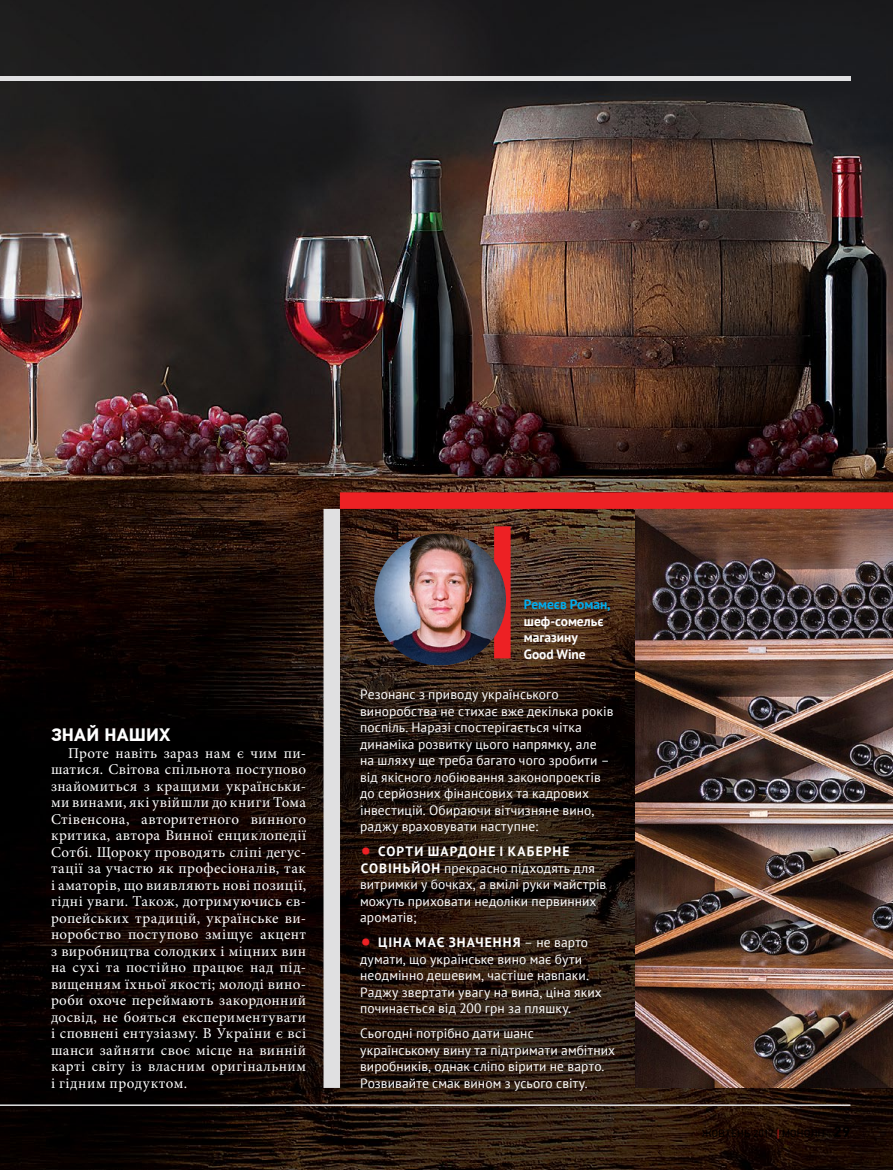
<style>
.page{position:relative;width:893px;height:1170px;background:#fff}
.page>*{position:absolute;margin:0;border:0;box-sizing:border-box;transform-origin:0 0}
.t1{font:700 18px "PF Din Text Pro";letter-spacing:.01em;color:#fff}
.Text_Antiqua{font:15px/16.5px "Minion Pro";letter-spacing:.035em;color:#fff;text-align:justify}
.Text_Grotesque{font:13.5px/16.5px "PT Sans";letter-spacing:.01em;color:#fff}
.Text_Grotesque-2{font:700 13.5px/16.5px "PT Sans";letter-spacing:-.005em;color:#fff}
.Text_Grotesque-3{font:700 13.5px "PT Sans";letter-spacing:-.005em;color:#00aeef}
.t2{font:10.5px "PF Din Text Pro";letter-spacing:.04em;color:#000}
.s1{font-size:25.5px;color:#ed2124}
.s2{font-weight:700}
.s3{color:#ed2124}
.s4{font-weight:700;font-size:15px}
</style>
<div class="page">
<img style="left:0;top:0;width:893px;height:1169px">
<div style="left:340px;top:492px;width:553px;height:17px;background:#ed2124"></div>
<div style="left:324px;top:509px;width:16px;height:578px;background:#e0e0e1"></div>
<img style="left:636px;top:509px;width:257px;height:578px">
<div style="left:494px;top:526px;width:17px;height:132px;background:#ed2124"></div>
<img style="left:374px;top:533px;width:132px;height:132px;border-radius:66px">
<hr style="left:0;top:1104px;width:850px;height:1px;background:#e0e0e1">
<hr style="left:0;top:77px;width:850px;height:4px;background:#e0e0e1">
<p class="t1" style="left:51px;top:724px;width:121px">ЗНАЙ НАШИХ</p>
<p class="Text_Antiqua" style="left:51px;top:744px;width:257px;text-indent:17px">Проте навіть зараз нам є чим пи&shy;шатися. Світова спільнота поступово знайомиться з кращими українськи&shy;ми винами, які увійшли до книги Тома Стівенсона, авторитетного винного критика, автора Винної енциклопедії Сотбі. Щороку проводять сліпі дегус&shy;тації за участю як професіоналів, так і аматорів, що виявляють нові позиції, гідні уваги. Також, дотримуючись єв&shy;ропейських традицій, українське ви&shy;норобство поступово зміщує акцент з виробництва солодких і міцних вин на сухі та постійно працює над під&shy;вищенням їхньої якості; молоді вино&shy;роби охоче переймають закордонний досвід, не бояться експериментувати і сповнені ентузіазму. В України є всі шанси зайняти своє місце на винній карті світу із власним оригінальним і гідним продуктом.</p>
<p class="Text_Grotesque-3" style="left:524px;top:595px;width:88px">Ремеєв Роман,</p>
<p class="Text_Grotesque-2" style="left:524px;top:612px;width:81px">шеф-сомельє магазину<br>Good Wine</p>
<p class="Text_Grotesque" style="left:360px;top:686px;width:255px">Резонанс з приводу українського виноробства не стихає вже декілька років поспіль. Наразі спостерігається чітка динаміка розвитку цього напрямку, але на шляху ще треба багато чого зробити – від якісного лобіювання законопроектів до серйозних фінансових та кадрових інвестицій. Обираючи вітчизняне вино, раджу враховувати наступне:</p>
<p class="Text_Grotesque" style="left:360px;top:843px;width:248px"><span class="s1">•</span> <span class="s2">СОРТИ ШАРДОНЕ І КАБЕРНЕ<br>СОВІНЬЙОН</span> прекрасно підходять для витримки у бочках, а вмілі руки майстрів можуть приховати недоліки первинних ароматів;</p>
<p class="Text_Grotesque" style="left:360px;top:934px;width:243px"><span class="s1">•</span> <span class="s2">ЦІНА МАЄ ЗНАЧЕННЯ</span> – не варто думати, що українське вино має бути неодмінно дешевим, частіше навпаки.<br>Раджу звертати увагу на вина, ціна яких починається від 200 грн за пляшку.</p>
<p class="Text_Grotesque" style="left:360px;top:1025px;width:256px">Сьогодні потрібно дати шанс українському вину та підтримати амбітних виробників, однак сліпо вірити не варто.<br>Розвивайте смак вином з усього світу.</p>
<p class="t2" style="left:702px;top:1127px;width:150px">ЖОВТЕНЬ 2017 <span class="s3">|</span> МОНОЛІТ <span class="s4">29</span></p>
</div>
